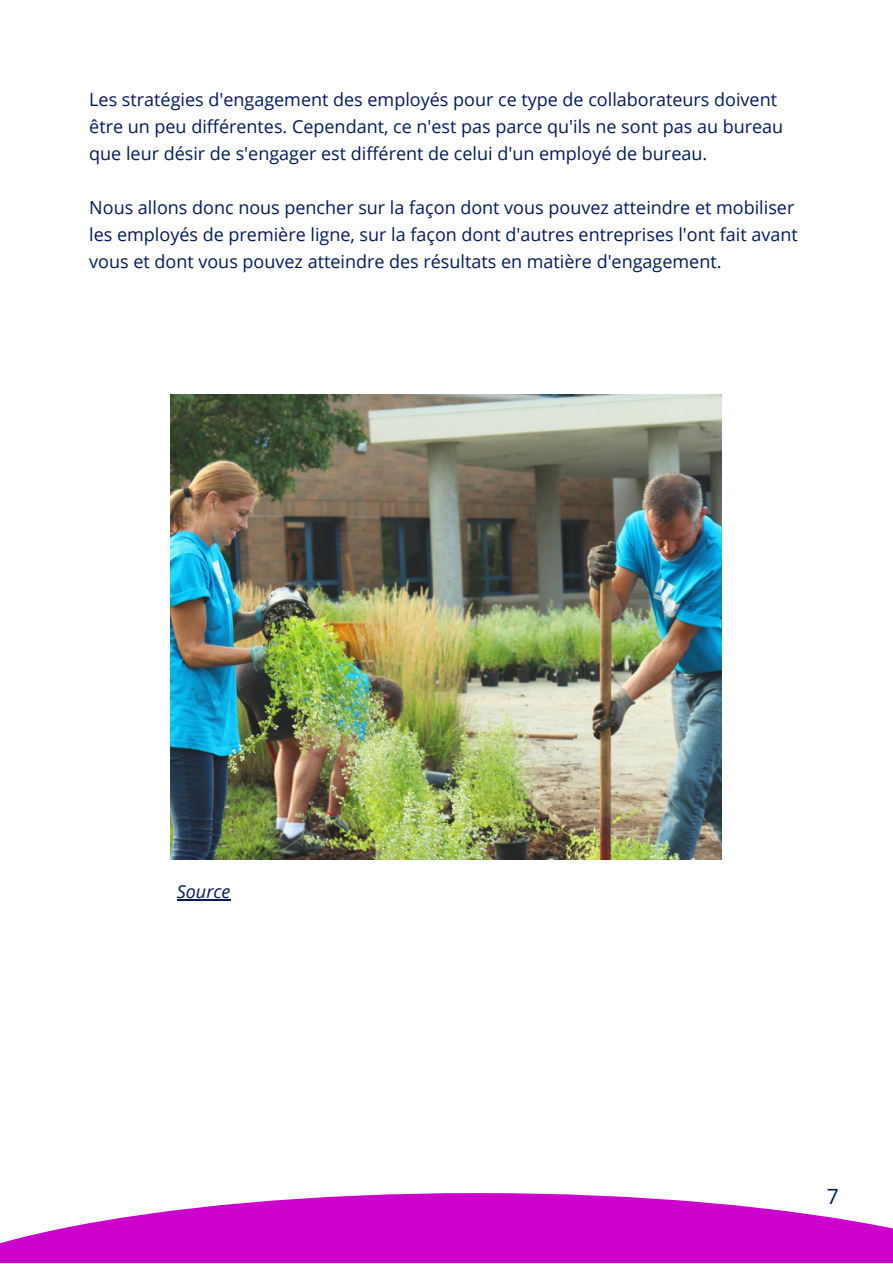
<style>
.page{position:relative;width:893px;height:1264px;background:#fff}
.page>*{position:absolute;margin:0;border:0;box-sizing:border-box;transform-origin:0 0}
.t1{font:21px "Open Sans";color:#001a61}
.t2{font:18px/27px "Open Sans";color:#001a61}
.t3{font:italic 18px "Open Sans";color:#001a61}
</style>
<div class="page">
<img style="left:170px;top:394px;width:551px;height:466px">
<hr style="left:177px;top:899px;width:53px;height:1px;background:#001a61">
<svg style="left:0;top:1193px;width:892px;height:69px;fill:#c0c"></svg>
<p class="t2" style="left:89px;top:86px;width:695px">Les stratégies d'engagement des employés pour ce type de collaborateurs doivent être un peu différentes. Cependant, ce n'est pas parce qu'ils ne sont pas au bureau que leur désir de s'engager est différent de celui d'un employé de bureau.</p>
<p class="t2" style="left:89px;top:194px;width:710px">Nous allons donc nous pencher sur la façon dont vous pouvez atteindre et mobiliser les employés de première ligne, sur la façon dont d'autres entreprises l'ont fait avant vous et dont vous pouvez atteindre des résultats en matière d'engagement.</p>
<p class="t3" style="left:177px;top:879px;width:55px">Source</p>
<p class="t1" style="left:826px;top:1181px;width:13px">7</p>
</div>
